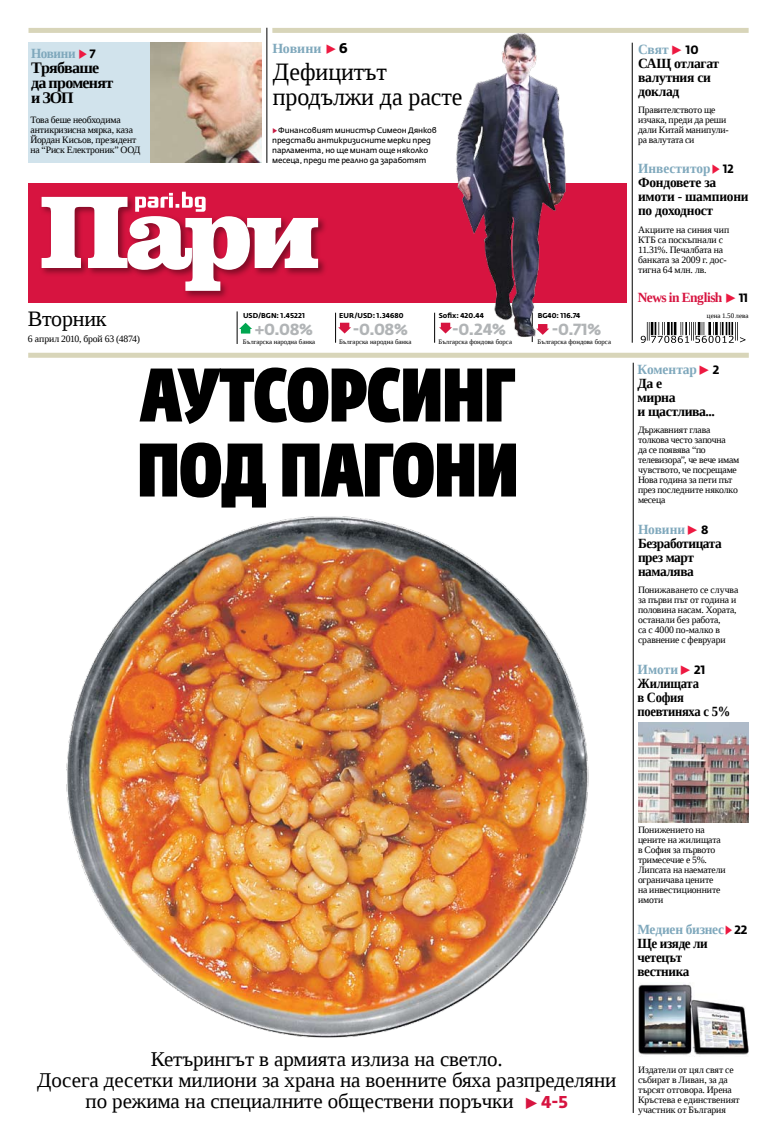
<style>
.page{position:relative;width:777px;height:1134px;background:#fff}
.page>*{position:absolute;margin:0;border:0;box-sizing:border-box;transform-origin:0 0}
.t1{font:75px/75px "Fedra Sans Dis Pro Heavy Cond";letter-spacing:-.005em;color:#000}
.t2{font:25px/25px "Liberation Serif";letter-spacing:-.005em;color:#000;scale:.96 1}
.t3{font:22px "Liberation Serif";letter-spacing:-.01em;color:#000}
.t4{font:21px/21px "Liberation Serif";letter-spacing:-.005em;color:#000;text-align:center}
.t5{font:700 16px "Fedra Sans Alt Pro";letter-spacing:-.015em;color:#b1b4b6}
.t6{font:700 16px/15px "Liberation Serif";letter-spacing:-.05em;color:#000}
.t7{font:700 14px/14px "Liberation Serif";letter-spacing:-.02em;color:#000}
.t8{font:700 14px/14px "Liberation Serif";letter-spacing:-.02em;color:#000;scale:.96 1}
.t9{font:700 14px/14px "Liberation Serif";letter-spacing:-.02em;color:#000;scale:.94 1}
.t10{font:700 14px/14px "Liberation Serif";letter-spacing:-.02em;color:#000;scale:.95 1}
.t11{font:700 14px/14px "Liberation Serif";letter-spacing:-.02em;color:#000;scale:.9 1}
.t12{font:700 14px "Liberation Serif";letter-spacing:-.035em;color:#d71440;scale:.96 1}
.t13{font:700 14px "Liberation Serif";letter-spacing:-.02em;color:#7fa8bc;scale:.94 1}
.t14{font:700 14px "Liberation Serif";letter-spacing:-.02em;color:#7fa8bc}
.t15{font:9.7px/10px "Liberation Serif";letter-spacing:-.015em;color:#000}
.t16{font:7.8px/10px "Fedra Sans Alt Pro";letter-spacing:-.02em;color:#000}
.t17{font:700 7px "Fedra Sans Alt Pro";color:#000}
.t18{font:7px "Liberation Serif";letter-spacing:.005em;color:#000}
.t19{font:6.8px "Liberation Serif";color:#000}
.s1{font-family:"Fedra Sans Alt Pro";color:#ed1941}
.s2{font-family:"Fedra Sans Alt Pro";font-size:12px;color:#000}
.s3{font-family:"Fedra Sans Alt Pro";color:#000}
.s4{color:#c51941}
.s5{color:#7fa8bc}
.s6{font-family:"Fedra Sans Alt Pro";font-size:12px}
.s7{font-family:"Fedra Sans Alt Pro";font-weight:700;font-size:17px;color:#d71440}
</style>
<div class="page">
<div style="left:28px;top:183px;width:598px;height:120px;background:#d71440"></div>
<div style="left:28px;top:43px;width:233px;height:120px;background:#d1e3ec"></div>
<hr style="left:267px;top:28px;width:1px;height:135px;background:#000">
<div style="left:28px;top:353px;width:721px;height:5px;background:#d8d5b9"></div>
<div style="left:39px;top:194px;width:99px;height:84px;background:#000;opacity:.4"></div>
<div style="left:183px;top:214px;width:76px;height:86px;background:#000;opacity:.4"></div>
<div style="left:245px;top:215px;width:83px;height:62px;background:#000;opacity:.4"></div>
<div style="left:272px;top:28px;width:476px;height:5px;background:#d8d5b9"></div>
<hr style="left:632px;top:43px;width:1px;height:300px;background:#000">
<div style="left:28px;top:28px;width:233px;height:5px;background:#d8d5b9"></div>
<svg style="left:42px;top:192px;width:276px;height:99px"></svg>
<hr style="left:434px;top:313px;width:1px;height:30px;background:#000">
<hr style="left:335px;top:313px;width:1px;height:30px;background:#000">
<hr style="left:237px;top:311px;width:1px;height:33px;background:#000">
<svg style="left:640px;top:323px;width:105px;height:20px"></svg>
<svg style="left:338px;top:323px;width:13px;height:11px"></svg>
<svg style="left:239px;top:323px;width:13px;height:11px"></svg>
<svg style="left:439px;top:323px;width:11px;height:11px"></svg>
<hr style="left:633px;top:363px;width:1px;height:750px;background:#000">
<img style="left:638px;top:984px;width:110px;height:71px">
<img style="left:638px;top:723px;width:110px;height:99px">
<img style="left:150px;top:43px;width:111px;height:120px">
<img style="left:450px;top:33px;width:116px;height:308px">
<img style="left:66px;top:516px;width:523px;height:522px">
<p class="t13" style="left:31px;top:44px;width:70px">Новини <span class="s1">▶</span> <span class="s2">7</span></p>
<p class="t6" style="left:31px;top:60px;width:84px">Трябваше да променят и ЗОП</p>
<p class="t15" style="left:30px;top:114px;width:112px">Това беше необходима антикризисна мярка, каза<br>Йордан Кисьов, президент на “Риск Електроник” ООД</p>
<p class="t14" style="left:272px;top:39px;width:77px">Новини <span class="s1">▶</span> <span class="s3">6</span></p>
<p class="t2" style="left:273px;top:59px;width:199px">Дефицитът продължи да расте</p>
<p class="t16" style="left:272px;top:125px;width:166px"><span class="s4">▶</span>Финансовият министър Симеон Дянков представи антикризисните мерки пред парламента, но ще минат още няколко месеца, преди те реално да заработят</p>
<p class="t3" style="left:28px;top:305px;width:80px">Вторник</p>
<p class="t15" style="left:28px;top:334px;width:113px">6 април 2010, брой 63 (4874)</p>
<p class="t17" style="left:243px;top:311px;width:63px">USD/BGN: 1.45221</p>
<p class="t5" style="left:255px;top:320px;width:59px">+0.08%</p>
<p class="t19" style="left:243px;top:338px;width:74px">Българска народна банка</p>
<p class="t17" style="left:339px;top:311px;width:66px">EUR/USD: 1.34680</p>
<p class="t5" style="left:353px;top:320px;width:56px">-0.08%</p>
<p class="t19" style="left:339px;top:338px;width:74px">Българска народна банка</p>
<p class="t17" style="left:439px;top:311px;width:47px">Sofix: 420.44</p>
<p class="t5" style="left:452px;top:320px;width:55px">-0.24%</p>
<p class="t19" style="left:438px;top:338px;width:75px">Българска фондова борса</p>
<p class="t17" style="left:538px;top:311px;width:44px">BG40: 116.74</p>
<p class="t5" style="left:552px;top:320px;width:51px">-0.71%</p>
<p class="t19" style="left:537px;top:338px;width:75px">Българска фондова борса</p>
<p class="t1" style="left:137px;top:351px;width:382px">Аутсорсинг под пагони</p>
<p class="t7" style="left:638px;top:42px;width:83px"><span class="s5">Свят</span> <span class="s1">▶</span> <span class="s6">10<br></span>САЩ отлагат валутния си доклад</p>
<p class="t15" style="left:638px;top:104px;width:92px">Правителството ще изча-ка, преди да реши дали Китай манипули&shy;ра валутата си</p>
<p class="t8" style="left:638px;top:161px;width:117px"><span class="s5">Инвеститор</span> <span class="s1">▶</span> <span class="s6">12<br></span>Фондовете за имоти - шампиони по доходност</p>
<p class="t15" style="left:638px;top:224px;width:93px">Акциите на синия чип<br>КТБ са поскъпнали с<br>11.31%. Печалбата на банката за 2009 г. дос&shy;тигна 64 млн. лв.</p>
<p class="t12" style="left:638px;top:288px;width:116px">News in English <span class="s1">▶</span> <span class="s2">11</span></p>
<p class="t18" style="left:707px;top:311px;width:43px">цена 1.50 лева</p>
<p class="t7" style="left:637px;top:362px;width:83px"><span class="s5">Коментар</span><span class="s1">▶</span> <span class="s6">2<br></span>Да е<br>мирна<br>и щастлива...</p>
<p class="t15" style="left:638px;top:424px;width:103px">Държавният глава толкова често започна<br>да се появява “по телевизора”, че вече имам чувството, че посрещаме<br>Нова година за пети път през последните няколко месеца</p>
<p class="t10" style="left:638px;top:522px;width:90px"><span class="s5">Новини</span><span class="s1">▶</span> <span class="s6">8<br></span>Безработицата през март намалява</p>
<p class="t15" style="left:638px;top:584px;width:102px">Понижаването се случва за първи път от година и половина насам. Хората, останали без работа,<br>са с 4000 по-малко в сравнение с февруари</p>
<p class="t11" style="left:637px;top:662px;width:105px"><span class="s5">Имоти</span><span class="s1">▶</span> <span class="s6">21<br></span>Жилищата<br>в София поевтиняха с 5%</p>
<p class="t15" style="left:638px;top:824px;width:89px">Понижението на цените на жилищата в София за първото тримесечие е 5%.<br>Липсата на наематели ограничава цените<br>на инвестиционните имоти</p>
<p class="t9" style="left:637px;top:922px;width:119px"><span class="s5">Медиен бизнес</span><span class="s1">▶</span> <span class="s6">22<br></span>Ще изяде ли четецът<br>вестника</p>
<p class="t4" style="left:37px;top:1048px;width:581px">Кетърингът в армията излиза на светло.<br>Досега десетки милиони за храна на военните бяха разпределяни по режима на специалните обществени поръчки <span class="s7">▶ 4-5</span></p>
<p class="t15" style="left:638px;top:1064px;width:103px">Издатели от цял свят се събират в Ливан, за да търсят отговора. Ирена<br>Кръстева е единственият участник от България</p>
</div>
